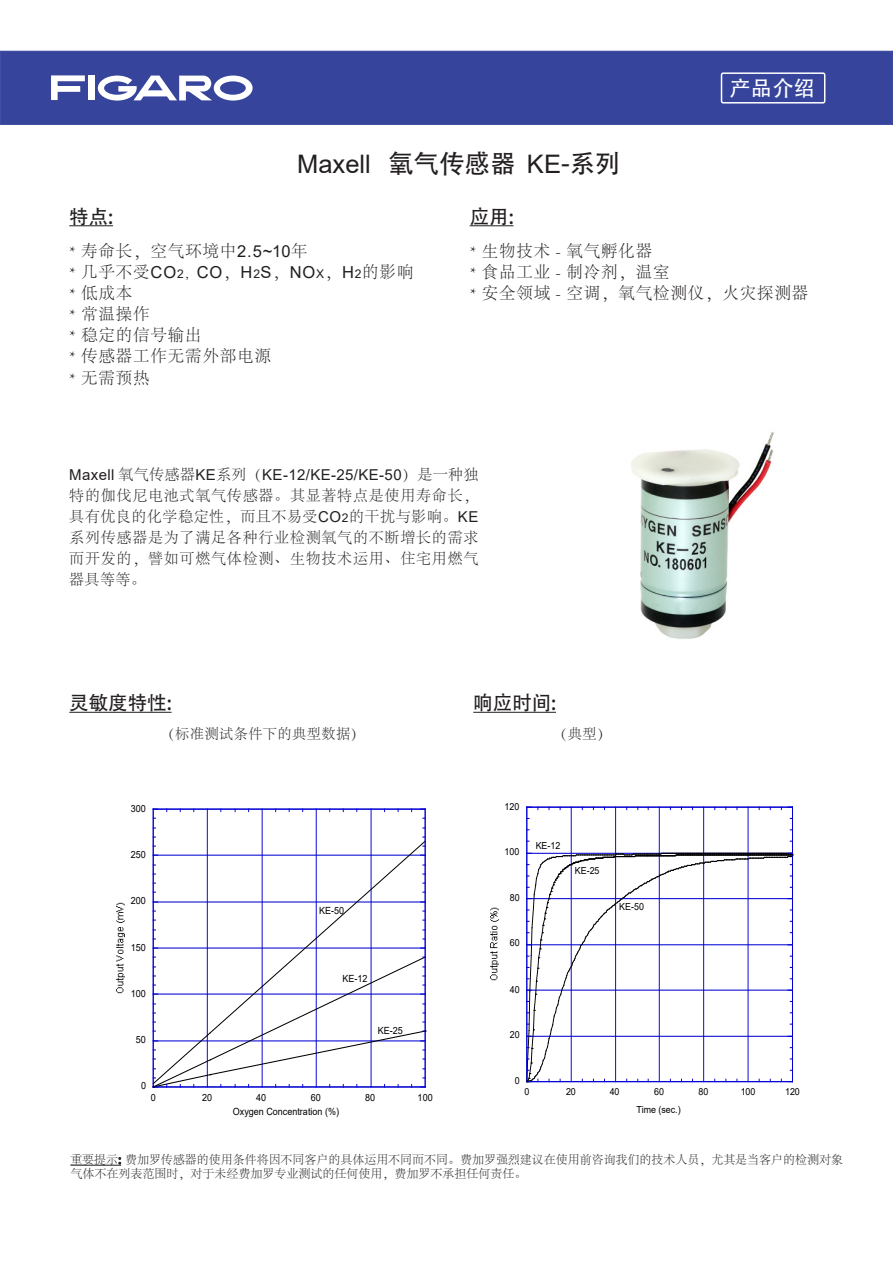
<style>
.page{position:relative;width:893px;height:1263px;background:#fff}
.page>*{position:absolute;margin:0;border:0;box-sizing:border-box;transform-origin:0 0}
.t1{font:25.5px "Arial";color:#231f20}
.t2{font:21px "Adobe Heiti Std";color:#fff}
.t3{font:19.5px "Adobe Heiti Std";color:#231f20}
.t4{font:300 16.5px "Adobe Song Std";letter-spacing:.05em;color:#231f20}
.t5{font:300 15px/21px "Adobe Song Std";letter-spacing:.05em;color:#231f20;text-align:justify}
.t6{font:300 14.25px "Adobe Song Std";letter-spacing:.025em;color:#231f20}
.Body_text{font:300 12px/14.4px "Adobe Song Std";letter-spacing:-.005em;color:#231f20}
.t7{font:9.9px "Arial";color:#000;scale:.91 1}
.t8{font:9.75px "Arial";color:#000;scale:.91 1}
.s1{font-family:"Adobe Heiti Std"}
.s2{font-family:"Arial";font-weight:400}
.s3{font-family:"Arial";font-weight:400;font-size:12px}
.s4{font-size:12px}
.s5{font-family:"Adobe Heiti Std";font-weight:400}
</style>
<div class="page">
<div style="left:0;top:51px;width:893px;height:74px;background:#36449c;border:1px solid #36449c"></div>
<div style="left:88px;top:75px;width:7px;height:25px;background:#fff"></div>
<svg style="left:51px;top:75px;width:34px;height:25px"></svg>
<svg style="left:98px;top:76px;width:155px;height:25px"></svg>
<div style="left:721px;top:72px;width:104px;height:32px;border:2px solid #fff;border-radius:2px"></div>
<svg style="left:892px;top:51px;width:1px;height:74px"></svg>
<hr style="left:69px;top:225px;width:44px;height:1px;background:#231f20">
<hr style="left:470px;top:225px;width:43px;height:1px;background:#231f20">
<hr style="left:69px;top:712px;width:103px;height:1px;background:#231f20">
<hr style="left:473px;top:712px;width:83px;height:1px;background:#231f20">
<hr style="left:70px;top:1165px;width:51px;height:1px;background:#231f20">
<img style="left:631px;top:432px;width:143px;height:207px">
<hr style="left:207px;top:809px;width:1px;height:278px;background:#0000d4">
<hr style="left:262px;top:809px;width:1px;height:278px;background:#0000d4">
<hr style="left:316px;top:809px;width:1px;height:278px;background:#0000d4">
<hr style="left:371px;top:809px;width:1px;height:278px;background:#0000d4">
<hr style="left:153px;top:809px;width:1px;height:278px;background:#0000d4">
<hr style="left:425px;top:809px;width:1px;height:278px;background:#0000d4">
<hr style="left:153px;top:809px;width:272px;height:1px;background:#0000d4">
<svg style="left:153px;top:837px;width:273px;height:251px"></svg>
<img style="left:116px;top:902px;width:9px;height:91px">
<hr style="left:571px;top:807px;width:1px;height:274px;background:#0000d4">
<hr style="left:615px;top:807px;width:1px;height:274px;background:#0000d4">
<hr style="left:659px;top:807px;width:1px;height:274px;background:#0000d4">
<hr style="left:703px;top:807px;width:1px;height:274px;background:#0000d4">
<hr style="left:748px;top:807px;width:1px;height:274px;background:#0000d4">
<hr style="left:527px;top:807px;width:1px;height:274px;background:#0000d4">
<hr style="left:792px;top:807px;width:1px;height:274px;background:#0000d4">
<hr style="left:527px;top:807px;width:265px;height:1px;background:#0000d4">
<svg style="left:526px;top:853px;width:267px;height:229px"></svg>
<img style="left:490px;top:907px;width:9px;height:73px">
<p class="t1" style="left:297px;top:147px;width:325px">Maxell <span class="s1">氧气传感器</span> KE<span class="s1">-系列</span></p>
<p class="t3" style="left:69px;top:205px;width:45px">特点:</p>
<p class="t3" style="left:470px;top:205px;width:45px">应用:</p>
<h2 class="t2" style="left:729px;top:76px;width:87px">产品介绍</h2>
<p class="t4" style="left:69px;top:243px;width:239px">* 寿命长，空气环境中<span class="s2">2.5~10</span>年</p>
<p class="t4" style="left:69px;top:264px;width:346px">* 几乎不受<span class="s2">CO</span><span class="s3">2</span><span class="s4">，</span><span class="s2">CO</span>，<span class="s2">H</span><span class="s3">2</span><span class="s2">S</span>，<span class="s2">NO</span><span class="s3">X</span>，<span class="s2">H</span><span class="s3">2</span>的影响</p>
<p class="t4" style="left:69px;top:285px;width:65px">* 低成本</p>
<p class="t4" style="left:69px;top:306px;width:82px">* 常温操作</p>
<p class="t4" style="left:69px;top:327px;width:134px">* 稳定的信号输出</p>
<p class="t4" style="left:69px;top:348px;width:203px">* 传感器工作无需外部电源</p>
<p class="t4" style="left:69px;top:369px;width:82px">* 无需预热</p>
<p class="t4" style="left:470px;top:242px;width:184px">* 生物技术 - 氧气孵化器</p>
<p class="t4" style="left:470px;top:263px;width:201px">* 食品工业 - 制冷剂，温室</p>
<p class="t4" style="left:470px;top:284px;width:340px">* 安全领域 - 空调，氧气检测仪，火灾探测器</p>
<p class="t5" style="left:69px;top:465px;width:411px"><span class="s2">Maxell</span> 氧气传感器<span class="s2">KE</span>系列（<span class="s2">KE-12/KE-25/KE-50</span>）是一种独特的伽伐尼电池式氧气传感器。其显著特点是使用寿命长，具有优良的化学稳定性，而且不易受<span class="s2">CO</span><span class="s3">2</span>的干扰与影响。<span class="s2">KE</span>系列传感器是为了满足各种行业检测氧气的不断增长的需求而开发的，譬如可燃气体检测、生物技术运用、住宅用燃气器具等等。</p>
<p class="t3" style="left:69px;top:691px;width:104px">灵敏度特性:</p>
<p class="t3" style="left:473px;top:691px;width:84px">响应时间:</p>
<p class="t6" style="left:161px;top:726px;width:206px">（标准测试条件下的典型数据）</p>
<p class="t6" style="left:553px;top:726px;width:60px">（典型）</p>
<p class="t7" style="left:131px;top:801px;width:18px">300</p>
<p class="t8" style="left:505px;top:799px;width:18px">120</p>
<p class="t7" style="left:131px;top:848px;width:18px">250</p>
<p class="t8" style="left:505px;top:845px;width:18px">100</p>
<p class="t8" style="left:536px;top:839px;width:29px">KE-12</p>
<p class="t8" style="left:575px;top:863px;width:29px">KE-25</p>
<p class="t7" style="left:131px;top:894px;width:18px">200</p>
<p class="t7" style="left:319px;top:903px;width:29px">KE-50</p>
<p class="t8" style="left:510px;top:891px;width:12px">80</p>
<p class="t8" style="left:619px;top:900px;width:29px">KE-50</p>
<p class="t7" style="left:131px;top:940px;width:18px">150</p>
<p class="t8" style="left:510px;top:936px;width:12px">60</p>
<p class="t7" style="left:342px;top:971px;width:29px">KE-12</p>
<p class="t7" style="left:131px;top:987px;width:18px">100</p>
<p class="t8" style="left:510px;top:982px;width:12px">40</p>
<p class="t7" style="left:136px;top:1033px;width:13px">50</p>
<p class="t7" style="left:378px;top:1024px;width:29px">KE-25</p>
<p class="t8" style="left:510px;top:1028px;width:12px">20</p>
<p class="t7" style="left:141px;top:1079px;width:7px">0</p>
<p class="t7" style="left:151px;top:1090px;width:7px">0</p>
<p class="t7" style="left:202px;top:1090px;width:13px">20</p>
<p class="t7" style="left:256px;top:1090px;width:13px">40</p>
<p class="t7" style="left:311px;top:1090px;width:13px">60</p>
<p class="t7" style="left:365px;top:1090px;width:13px">80</p>
<p class="t7" style="left:418px;top:1090px;width:18px">100</p>
<p class="t7" style="left:233px;top:1104px;width:118px">Oxygen Concentration (%)</p>
<p class="t8" style="left:515px;top:1074px;width:7px">0</p>
<p class="t8" style="left:525px;top:1085px;width:7px">0</p>
<p class="t8" style="left:566px;top:1085px;width:12px">20</p>
<p class="t8" style="left:610px;top:1085px;width:12px">40</p>
<p class="t8" style="left:654px;top:1085px;width:12px">60</p>
<p class="t8" style="left:698px;top:1085px;width:12px">80</p>
<p class="t8" style="left:741px;top:1085px;width:18px">100</p>
<p class="t8" style="left:785px;top:1085px;width:18px">120</p>
<p class="t8" style="left:636px;top:1103px;width:50px">Time (sec.)</p>
<p class="Body_text" style="left:70px;top:1153px;width:774px">重要提示<span class="s5">:</span> 费加罗传感器的使用条件将因不同客户的具体运用不同而不同。费加罗强烈建议在使用前咨询我们的技术人员，尤其是当客户的检测对象气体不在列表范围时，对于未经费加罗专业测试的任何使用，费加罗不承担任何责任。</p>
</div>
